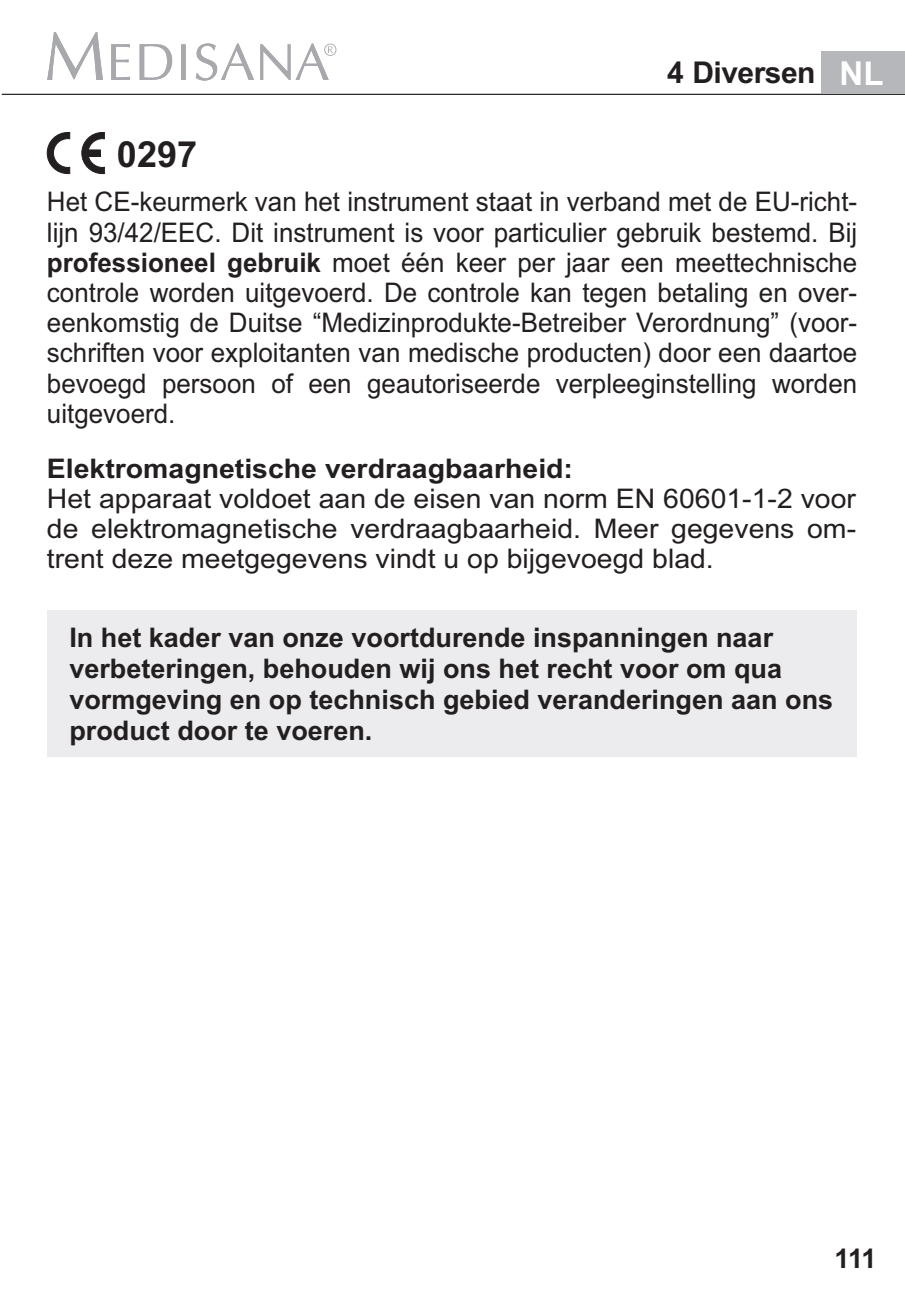
<style>
.page{position:relative;width:905px;height:1305px;background:#fff}
.page>*{position:absolute;margin:0;border:0;box-sizing:border-box;transform-origin:0 0}
.t1{font:700 36px "Arial";color:#231f20}
.t2{font:700 30px "Arial";letter-spacing:-.015em;color:#231f20}
.t3{font:27px/30.3px "Arial";color:#231f20;text-align:justify;scale:.96 1}
.t4{font:700 27px/31.2px "Arial";color:#231f20}
.t5{font:27px/30.3px "Arial";color:#231f20;text-align:justify;scale:1.05 1}
.t6{font:700 27px "Arial";color:#231f20;scale:1.05 1}
.s1{font-size:33px;color:#fff}
.s2{font-weight:700}
</style>
<div class="page">
<svg style="left:47px;top:32px;width:56px;height:48px"></svg>
<svg style="left:111px;top:44px;width:19px;height:36px"></svg>
<svg style="left:140px;top:44px;width:32px;height:36px"></svg>
<svg style="left:181px;top:44px;width:5px;height:36px"></svg>
<svg style="left:196px;top:43px;width:58px;height:38px"></svg>
<svg style="left:260px;top:43px;width:76px;height:37px"></svg>
<hr style="left:2px;top:94px;width:903px;height:1px;background:#231f20">
<div style="left:821px;top:51px;width:84px;height:42px;background:#b6b7bb"></div>
<svg style="left:81px;top:132px;width:24px;height:42px"></svg>
<svg style="left:47px;top:132px;width:23px;height:42px"></svg>
<div style="left:47px;top:611px;width:809px;height:146px;background:#ececee"></div>
<h1 class="t1" style="left:117px;top:140px;width:82px">0297</h1>
<p class="t2" style="left:667px;top:61px;width:218px">4 Diversen <span class="s1">NL</span></p>
<p class="t3" style="left:47px;top:189px;width:845px">Het CE-keurmerk van het instrument staat in verband met de EU-richt&shy;lijn 93/42/EEC. Dit instrument is voor particulier gebruik bestemd. Bij <span class="s2">professioneel gebruik</span> moet één keer per jaar een meettechnische controle worden uitgevoerd. De controle kan tegen betaling en over&shy;eenkomstig de Duitse “Medizinprodukte-Betreiber Verordnung” (voor&shy;schriften voor exploitanten van medische producten) door een daartoe bevoegd persoon of een geautoriseerde verpleeginstelling worden uitgevoerd.</p>
<p class="t6" style="left:47px;top:458px;width:502px">Elektromagnetische verdraagbaarheid:</p>
<p class="t5" style="left:47px;top:485px;width:772px">Het apparaat voldoet aan de eisen van norm EN 60601-1-2 voor de elektromagnetische verdraagbaarheid. Meer gegevens om&shy;trent deze meetgegevens vindt u op bijgevoegd blad.</p>
<p class="t4" style="left:69px;top:624px;width:765px">In het kader van onze voortdurende inspanningen naar verbeteringen, behouden wij ons het recht voor om qua vormgeving en op technisch gebied veranderingen aan ons product door te voeren.</p>
<p class="t4" style="left:834px;top:1245px;width:44px">111</p>
</div>
